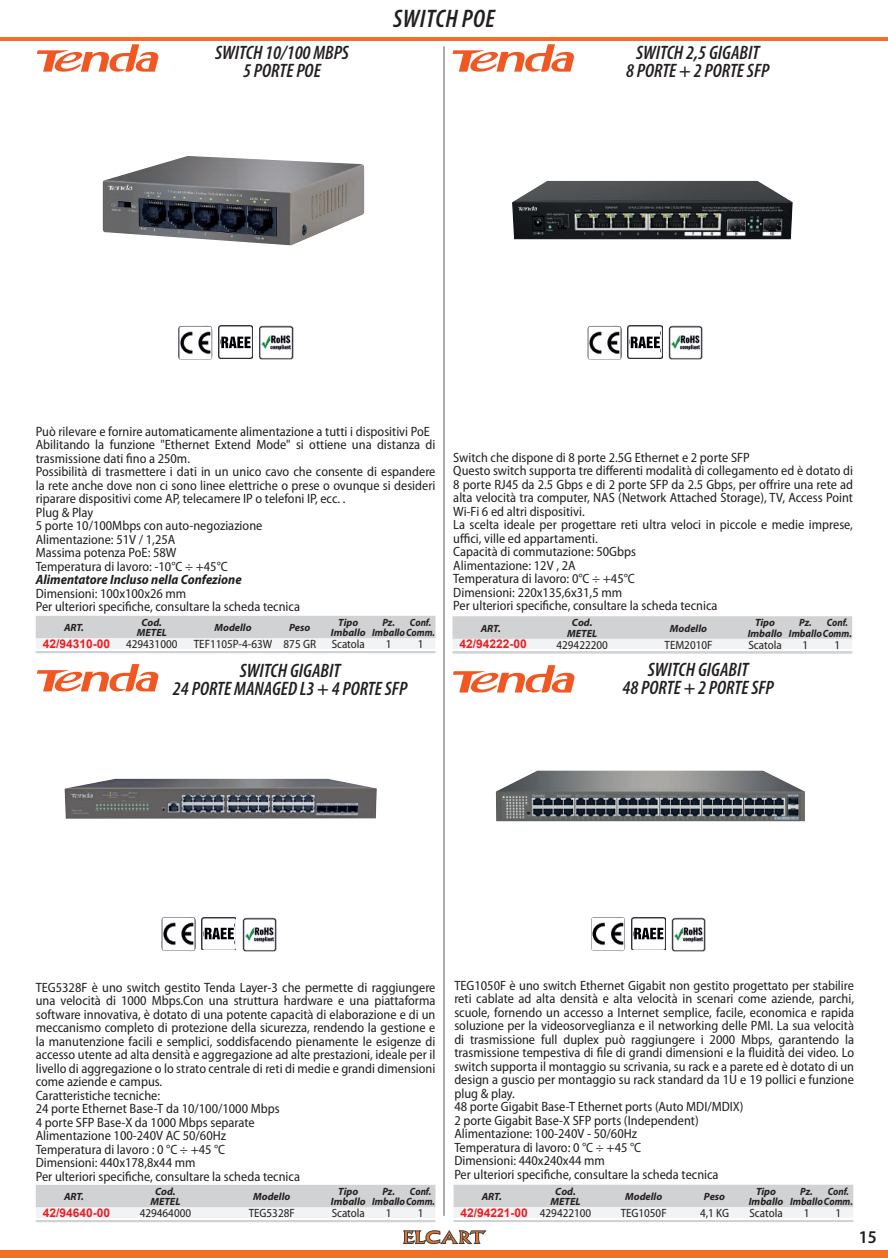
<style>
.page{position:relative;width:888px;height:1258px;background:#fff}
.page>*{position:absolute;margin:0;border:0;box-sizing:border-box;transform-origin:0 0}
.t1{font:italic 600 condensed 25.5px "Myriad Pro";letter-spacing:.02em;color:#231f20}
.t2{font:italic 600 condensed 19.5px/18px "Myriad Pro";color:#231f20;text-align:center}
.t3{font:600 semi-condensed 18px "Myriad Pro";color:#231f20}
.t4{font:semi-condensed 13.5px/13.5px "Myriad Pro";color:#231f20}
.t5{font:italic 700 semi-condensed 13.5px "Myriad Pro";color:#231f20}
.t6{font:semi-condensed 12px "Myriad Pro";color:#231f20}
.t7{font:700 12px "Arial";color:#ee1d23}
.t8{font:italic 700 10.5px/10.5px "Myriad Pro";color:#231f20;text-align:center}
.t9{font:italic 700 10.5px/10.5px "Myriad Pro";color:#231f20;scale:.95 1}
.t10{font:italic 700 10.5px "Myriad Pro";color:#231f20;scale:.9 1}
.s1{font-family:"Myriad Pro";font-weight:400;font-stretch:semi-condensed;color:#231f20}
</style>
<div class="page">
<hr style="left:443px;top:46px;width:2px;height:1170px;background:#6c6d70">
<div style="left:0;top:1250px;width:888px;height:8px;background:#f17021"></div>
<hr style="left:0;top:37px;width:888px;height:3px;background:#f17021">
<svg style="left:403px;top:1230px;width:83px;height:14px"></svg>
<svg style="left:36px;top:616px;width:399px;height:37px"></svg>
<hr style="left:36px;top:649px;width:399px;height:2px;background:#fff">
<svg style="left:37px;top:44px;width:121px;height:28px"></svg>
<img style="left:103px;top:156px;width:262px;height:89px">
<img style="left:259px;top:326px;width:34px;height:34px">
<img style="left:219px;top:326px;width:34px;height:33px">
<div style="left:221px;top:328px;width:30px;height:29px;background:#fff"></div>
<img style="left:221px;top:337px;width:30px;height:11px">
<img style="left:178px;top:326px;width:34px;height:34px">
<svg style="left:36px;top:1185px;width:399px;height:37px"></svg>
<hr style="left:36px;top:1218px;width:399px;height:2px;background:#fff">
<img style="left:65px;top:779px;width:312px;height:40px">
<img style="left:242px;top:917px;width:34px;height:34px">
<img style="left:202px;top:917px;width:34px;height:33px">
<div style="left:204px;top:920px;width:30px;height:28px;background:#fff"></div>
<img style="left:205px;top:928px;width:29px;height:11px">
<img style="left:161px;top:917px;width:35px;height:34px">
<svg style="left:452px;top:616px;width:400px;height:38px"></svg>
<hr style="left:452px;top:650px;width:400px;height:1px;background:#fff">
<svg style="left:454px;top:1185px;width:399px;height:37px"></svg>
<hr style="left:454px;top:1218px;width:399px;height:1px;background:#fff">
<svg style="left:452px;top:44px;width:122px;height:28px"></svg>
<img style="left:512px;top:181px;width:281px;height:58px">
<img style="left:668px;top:326px;width:34px;height:34px">
<img style="left:628px;top:326px;width:34px;height:33px">
<div style="left:630px;top:328px;width:30px;height:29px;background:#fff"></div>
<img style="left:631px;top:337px;width:29px;height:11px">
<img style="left:587px;top:326px;width:35px;height:34px">
<svg style="left:453px;top:665px;width:121px;height:27px"></svg>
<img style="left:496px;top:771px;width:309px;height:50px">
<img style="left:672px;top:917px;width:34px;height:34px">
<img style="left:631px;top:917px;width:34px;height:33px">
<div style="left:634px;top:920px;width:30px;height:28px;background:#fff"></div>
<img style="left:634px;top:928px;width:29px;height:11px">
<img style="left:591px;top:917px;width:34px;height:34px">
<svg style="left:37px;top:664px;width:121px;height:27px"></svg>
<h2 class="t2" style="left:215px;top:43px;width:135px">SWITCH 10/100 MBPS<br>5 PORTE POE</h2>
<h1 class="t1" style="left:393px;top:3px;width:103px">SWITCH POE</h1>
<h2 class="t2" style="left:626px;top:43px;width:145px">SWITCH 2,5 GIGABIT<br>8 PORTE + 2 PORTE SFP</h2>
<p class="t4" style="left:36px;top:425px;width:401px">Può rilevare e fornire automaticamente alimentazione a tutti i dispositivi PoE Abilitando la funzione "Ethernet Extend Mode" si ottiene una distanza di trasmissione dati fino a 250m.<br>Possibilità di trasmettere i dati in un unico cavo che consente di espandere la rete anche dove non ci sono linee elettriche o prese o ovunque si desideri riparare dispositivi come AP, telecamere IP o telefoni IP, ecc. .<br>Plug &amp; Play<br>5 porte 10/100Mbps con auto-negoziazione<br>Alimentazione: 51V / 1,25A<br>Massima potenza PoE: 58W<br>Temperatura di lavoro: -10°C ÷ +45°C</p>
<p class="t5" style="left:36px;top:571px;width:207px">Alimentatore Incluso nella Confezione</p>
<p class="t4" style="left:36px;top:587px;width:266px">Dimensioni: 100x100x26 mm<br>Per ulteriori specifiche, consultare la scheda tecnica</p>
<p class="t4" style="left:453px;top:451px;width:401px">Switch che dispone di 8 porte 2.5G Ethernet e 2 porte SFP<br>Questo switch supporta tre differenti modalità di collegamento ed è dotato di 8 porte RJ45 da 2.5 Gbps e di 2 porte SFP da 2.5 Gbps, per offrire una rete ad alta velocità tra computer, NAS (Network Attached Storage), TV, Access Point Wi-Fi 6 ed altri dispositivi.<br>La scelta ideale per progettare reti ultra veloci in piccole e medie imprese, uffici, ville ed appartamenti.<br>Capacità di commutazione: 50Gbps<br>Alimentazione: 12V , 2A<br>Temperatura di lavoro: 0°C ÷ +45°C<br>Dimensioni: 220x135,6x31,5 mm<br>Per ulteriori specifiche, consultare la scheda tecnica</p>
<p class="t10" style="left:410px;top:615px;width:25px">Conf.</p>
<p class="t8" style="left:64px;top:622px;width:22px">ART.</p>
<p class="t8" style="left:137px;top:617px;width:32px">Cod.<br>METEL</p>
<p class="t8" style="left:214px;top:622px;width:39px">Modello</p>
<p class="t8" style="left:289px;top:622px;width:23px">Peso</p>
<p class="t8" style="left:331px;top:617px;width:36px">Tipo<br>Imballo</p>
<p class="t9" style="left:372px;top:617px;width:68px;text-indent:10px">Pz.<br>ImballoComm.</p>
<p class="t10" style="left:827px;top:616px;width:25px">Conf.</p>
<p class="t8" style="left:481px;top:622px;width:22px">ART.</p>
<p class="t8" style="left:567px;top:617px;width:32px">Cod.<br>METEL</p>
<p class="t8" style="left:670px;top:622px;width:39px">Modello</p>
<p class="t8" style="left:748px;top:617px;width:36px">Tipo<br>Imballo</p>
<p class="t9" style="left:789px;top:617px;width:68px;text-indent:10px">Pz.<br>ImballoComm.</p>
<p class="t7" style="left:43px;top:635px;width:69px">42/94310-00</p>
<p class="t6" style="left:126px;top:638px;width:53px">429431000</p>
<p class="t6" style="left:194px;top:638px;width:124px">TEF1105P-4-63W 875 GR</p>
<p class="t6" style="left:332px;top:638px;width:35px">Scatola</p>
<p class="t6" style="left:386px;top:638px;width:7px">1</p>
<p class="t6" style="left:418px;top:638px;width:7px">1</p>
<p class="t7" style="left:459px;top:636px;width:69px">42/94222-00</p>
<p class="t6" style="left:556px;top:638px;width:53px">429422200</p>
<p class="t6" style="left:664px;top:638px;width:49px">TEM2010F</p>
<p class="t6" style="left:748px;top:638px;width:35px">Scatola</p>
<p class="t6" style="left:803px;top:638px;width:7px">1</p>
<p class="t6" style="left:834px;top:638px;width:7px">1</p>
<h2 class="t2" style="left:173px;top:661px;width:236px">SWITCH GIGABIT<br>24 PORTE MANAGED L3 + 4 PORTE SFP</h2>
<h2 class="t2" style="left:622px;top:660px;width:153px">SWITCH GIGABIT<br>48 PORTE + 2 PORTE SFP</h2>
<p class="t4" style="left:36px;top:980px;width:401px">TEG5328F è uno switch gestito Tenda Layer-3 che permette di raggiungere una velocità di 1000 Mbps.Con una struttura hardware e una piattaforma software innovativa, è dotato di una potente capacità di elaborazione e di un meccanismo completo di protezione della sicurezza, rendendo la gestione e la manutenzione facili e semplici, soddisfacendo pienamente le esigenze di accesso utente ad alta densità e aggregazione ad alte prestazioni, ideale per il livello di aggregazione o lo strato centrale di reti di medie e grandi dimensioni come aziende e campus.<br>Caratteristiche tecniche:<br>24 porte Ethernet Base-T da 10/100/1000 Mbps<br>4 porte SFP Base-X da 1000 Mbps separate<br>Alimentazione 100-240V AC 50/60Hz<br>Temperatura di lavoro : 0 °C ÷ +45 °C<br>Dimensioni: 440x178,8x44 mm<br>Per ulteriori specifiche, consultare la scheda tecnica</p>
<p class="t4" style="left:454px;top:979px;width:401px">TEG1050F è uno switch Ethernet Gigabit non gestito progettato per stabilire reti cablate ad alta densità e alta velocità in scenari come aziende, parchi, scuole, fornendo un accesso a Internet semplice, facile, economica e rapida soluzione per la videosorveglianza e il networking delle PMI. La sua velocità di trasmissione full duplex può raggiungere i 2000 Mbps, garantendo la trasmissione tempestiva di file di grandi dimensioni e la fluidità dei video. Lo switch supporta il montaggio su scrivania, su rack e a parete ed è dotato di un design a guscio per montaggio su rack standard da 1U e 19 pollici e funzione plug &amp; play.<br>48 porte Gigabit Base-T Ethernet ports (Auto MDI/MDIX)<br>2 porte Gigabit Base-X SFP ports (Independent)<br>Alimentazione: 100-240V - 50/60Hz<br>Temperatura di lavoro: 0 °C ÷ +45 °C<br>Dimensioni: 440x240x44 mm<br>Per ulteriori specifiche, consultare la scheda tecnica</p>
<p class="t10" style="left:410px;top:1184px;width:25px">Conf.</p>
<p class="t8" style="left:64px;top:1191px;width:22px">ART.</p>
<p class="t8" style="left:150px;top:1186px;width:32px">Cod.<br>METEL</p>
<p class="t8" style="left:253px;top:1191px;width:39px">Modello</p>
<p class="t8" style="left:331px;top:1186px;width:36px">Tipo<br>Imballo</p>
<p class="t9" style="left:372px;top:1186px;width:68px;text-indent:10px">Pz.<br>ImballoComm.</p>
<p class="t10" style="left:828px;top:1184px;width:25px">Conf.</p>
<p class="t8" style="left:482px;top:1191px;width:22px">ART.</p>
<p class="t8" style="left:550px;top:1185px;width:32px">Cod.<br>METEL</p>
<p class="t8" style="left:625px;top:1191px;width:39px">Modello</p>
<p class="t8" style="left:704px;top:1191px;width:23px">Peso</p>
<p class="t8" style="left:749px;top:1185px;width:36px">Tipo<br>Imballo</p>
<p class="t9" style="left:790px;top:1185px;width:68px;text-indent:10px">Pz.<br>ImballoComm.</p>
<p class="t7" style="left:43px;top:1204px;width:69px">42/94640-00</p>
<p class="t6" style="left:140px;top:1207px;width:53px">429464000</p>
<p class="t6" style="left:249px;top:1207px;width:47px">TEG5328F</p>
<p class="t6" style="left:332px;top:1207px;width:35px">Scatola</p>
<p class="t6" style="left:386px;top:1207px;width:7px">1</p>
<p class="t6" style="left:418px;top:1207px;width:7px">1</p>
<p class="t7" style="left:461px;top:1204px;width:132px">42/94221-00 <span class="s1">429422100</span></p>
<p class="t6" style="left:621px;top:1207px;width:47px">TEG1050F</p>
<p class="t6" style="left:700px;top:1207px;width:30px">4,1 KG</p>
<p class="t6" style="left:749px;top:1207px;width:35px">Scatola</p>
<p class="t6" style="left:804px;top:1207px;width:7px">1</p>
<p class="t6" style="left:835px;top:1207px;width:7px">1</p>
<h3 class="t3" style="left:859px;top:1225px;width:19px">15</h3>
</div>
